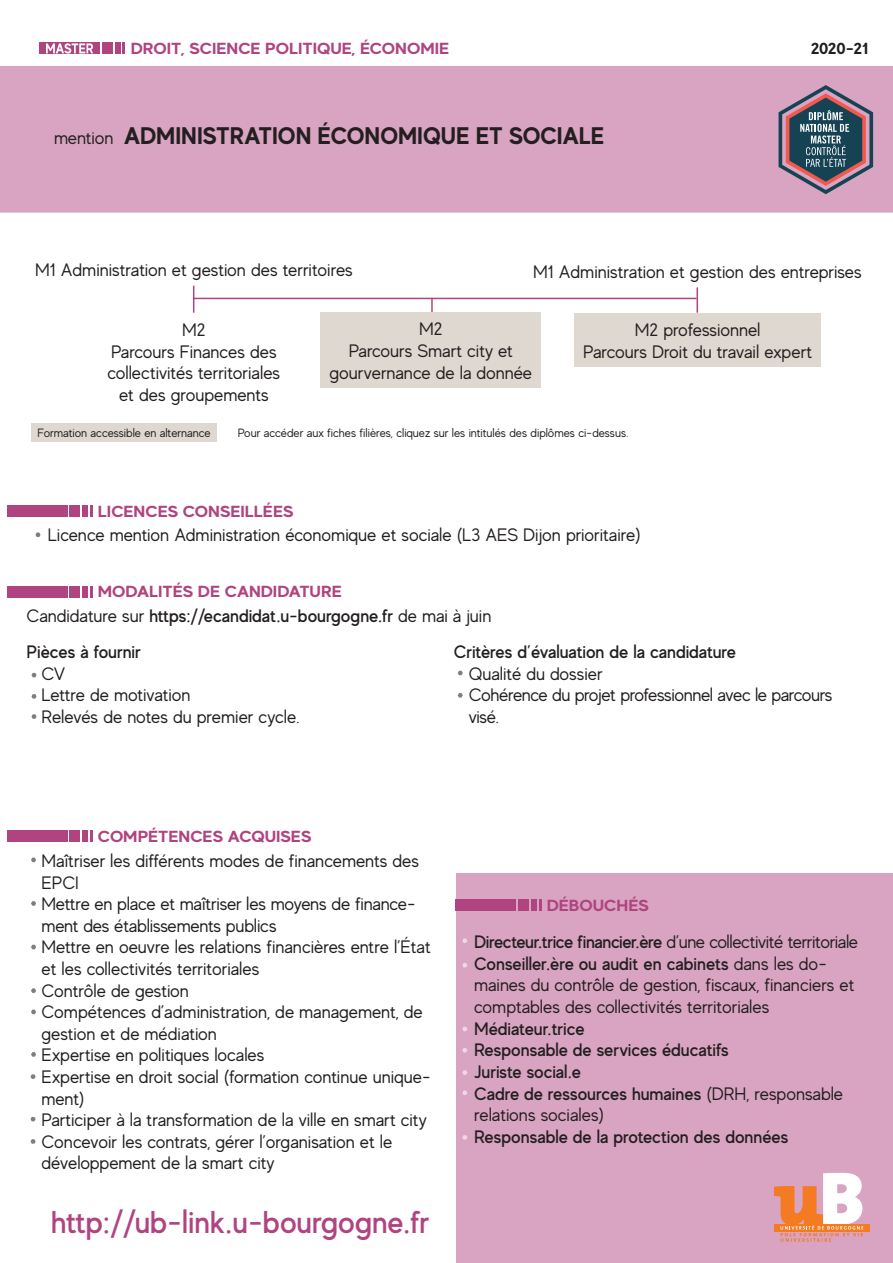
<style>
.page{position:relative;width:893px;height:1263px;background:#fff}
.page>*{position:absolute;margin:0;border:0;box-sizing:border-box;transform-origin:0 0}
.Témoignage{font:500 31.5px "MADE Evolve Sans";letter-spacing:-.005em;color:#b04480}
.t1{font:700 24px "MADE Evolve Sans";color:#231f20}
.Paragraphe{font:18px/21.6px "MADE Evolve Sans";color:#231f20}
.Mention{font:18px/21.6px "MADE Evolve Sans";color:#231f20;text-align:center}
.Paragraphe-2{font:500 18px "MADE Evolve Sans";letter-spacing:-.005em;color:#231f20}
.Paragraphe-3{font:18px/21.6px "MADE Evolve Sans";letter-spacing:-.02em;color:#231f20}
.t2{font:700 16.05px "MADE Evolve Sans";color:#b04480;scale:1.12 1}
.t3{font:700 16.05px "MADE Evolve Sans";letter-spacing:-.05em;color:#231f20;scale:1.12 1}
.Mention-2{font:12px "MADE Evolve Sans";color:#231f20}
.s1{font-weight:400}
.s2{font-weight:500}
</style>
<div class="page">
<div style="left:0;top:66px;width:893px;height:147px;background:#d8a4c1"></div>
<div style="left:456px;top:873px;width:437px;height:390px;background:#d8a4c1"></div>
<div style="left:32px;top:423px;width:185px;height:18px;background:#dfd8d0"></div>
<svg style="left:193px;top:286px;width:1px;height:27px"></svg>
<div style="left:574px;top:313px;width:247px;height:54px;background:#dfd8d0"></div>
<hr style="left:696px;top:287px;width:2px;height:26px;background:#b04480">
<hr style="left:193px;top:298px;width:503px;height:1px;background:#b04480">
<div style="left:321px;top:313px;width:220px;height:75px;background:#dfd8d0"></div>
<svg style="left:431px;top:299px;width:2px;height:13px"></svg>
<div style="left:7px;top:505px;width:60px;height:12px;background:#b04480"></div>
<div style="left:70px;top:505px;width:10px;height:12px;background:#b04480"></div>
<div style="left:82px;top:505px;width:6px;height:12px;background:#b04480"></div>
<svg style="left:90px;top:505px;width:3px;height:12px"></svg>
<svg style="left:778px;top:85px;width:95px;height:109px;background:#7e7384"></svg>
<div style="left:40px;top:43px;width:60px;height:11px;background:#b04480"></div>
<div style="left:102px;top:43px;width:11px;height:11px;background:#b04480"></div>
<div style="left:115px;top:43px;width:5px;height:11px;background:#b04480"></div>
<svg style="left:123px;top:43px;width:2px;height:11px"></svg>
<svg style="left:46px;top:43px;width:47px;height:11px"></svg>
<div style="left:7px;top:586px;width:60px;height:11px;background:#b04480"></div>
<div style="left:70px;top:586px;width:10px;height:11px;background:#b04480"></div>
<div style="left:82px;top:586px;width:6px;height:11px;background:#b04480"></div>
<svg style="left:90px;top:586px;width:3px;height:11px"></svg>
<div style="left:774px;top:1224px;width:96px;height:7px;background:#f47b21"></div>
<svg style="left:774px;top:1173px;width:89px;height:69px"></svg>
<div style="left:7px;top:831px;width:60px;height:11px;background:#b04480"></div>
<div style="left:70px;top:831px;width:10px;height:11px;background:#b04480"></div>
<div style="left:82px;top:831px;width:6px;height:11px;background:#b04480"></div>
<svg style="left:90px;top:831px;width:3px;height:11px"></svg>
<div style="left:456px;top:900px;width:60px;height:11px;background:#b04480"></div>
<div style="left:519px;top:900px;width:10px;height:11px;background:#b04480"></div>
<div style="left:531px;top:900px;width:5px;height:11px;background:#b04480"></div>
<svg style="left:539px;top:900px;width:2px;height:11px"></svg>
<svg style="left:31px;top:901px;width:5px;height:5px"></svg>
<svg style="left:31px;top:858px;width:5px;height:4px"></svg>
<svg style="left:31px;top:1010px;width:5px;height:4px"></svg>
<svg style="left:31px;top:1052px;width:5px;height:5px"></svg>
<svg style="left:462px;top:938px;width:5px;height:5px"></svg>
<svg style="left:462px;top:1027px;width:5px;height:4px"></svg>
<svg style="left:462px;top:1048px;width:5px;height:4px"></svg>
<svg style="left:462px;top:1070px;width:5px;height:5px"></svg>
<svg style="left:462px;top:1090px;width:5px;height:5px"></svg>
<svg style="left:462px;top:963px;width:5px;height:4px"></svg>
<svg style="left:462px;top:1135px;width:5px;height:5px"></svg>
<svg style="left:31px;top:945px;width:5px;height:4px"></svg>
<svg style="left:31px;top:988px;width:5px;height:5px"></svg>
<svg style="left:35px;top:532px;width:6px;height:5px"></svg>
<svg style="left:31px;top:673px;width:6px;height:4px"></svg>
<svg style="left:31px;top:694px;width:6px;height:5px"></svg>
<svg style="left:31px;top:714px;width:6px;height:5px"></svg>
<svg style="left:458px;top:671px;width:5px;height:4px"></svg>
<svg style="left:458px;top:693px;width:5px;height:4px"></svg>
<svg style="left:30px;top:1074px;width:6px;height:5px"></svg>
<svg style="left:30px;top:1117px;width:6px;height:4px"></svg>
<svg style="left:30px;top:1139px;width:6px;height:5px"></svg>
<p class="t2" style="left:131px;top:38px;width:286px">DROIT, SCIENCE POLITIQUE, ÉCONOMIE</p>
<p class="Paragraphe" style="left:54px;top:126px;width:61px">mention</p>
<p class="t1" style="left:124px;top:120px;width:482px">ADMINISTRATION ÉCONOMIQUE ET SOCIALE</p>
<p class="t3" style="left:811px;top:38px;width:54px">2020-21</p>
<p class="Mention" style="left:35px;top:258px;width:319px">M1 Administration et gestion des territoires</p>
<p class="Mention" style="left:533px;top:260px;width:330px">M1 Administration et gestion des entreprises</p>
<p class="Mention" style="left:182px;top:319px;width:25px">M2</p>
<p class="Mention" style="left:111px;top:340px;width:167px">Parcours Finances des</p>
<p class="Mention" style="left:108px;top:362px;width:174px">collectivités territoriales et des groupements</p>
<p class="Mention" style="left:419px;top:318px;width:25px">M2</p>
<p class="Mention" style="left:349px;top:339px;width:166px">Parcours Smart city et</p>
<p class="Mention" style="left:330px;top:361px;width:204px">gourvernance de la donnée</p>
<p class="Mention" style="left:635px;top:319px;width:127px">M2 professionnel</p>
<p class="Mention" style="left:583px;top:340px;width:230px">Parcours Droit du travail expert</p>
<p class="Mention-2" style="left:38px;top:425px;width:175px">Formation accessible en alternance</p>
<p class="Mention-2" style="left:238px;top:425px;width:392px">Pour accéder aux fiches filières, cliquez sur les intitulés des diplômes ci-dessus.</p>
<p class="t2" style="left:98px;top:501px;width:176px">LICENCES CONSEILLÉES</p>
<p class="Paragraphe" style="left:48px;top:523px;width:594px">Licence mention Administration économique et sociale (L3 AES Dijon prioritaire)</p>
<p class="t2" style="left:98px;top:582px;width:219px">MODALITÉS DE CANDIDATURE</p>
<p class="Paragraphe-2" style="left:27px;top:605px;width:466px"><span class="s1">Candidature sur</span> https://ecandidat.u-bourgogne.fr <span class="s1">de mai à juin</span></p>
<p class="Paragraphe-2" style="left:27px;top:640px;width:116px">Pièces à fournir</p>
<p class="Paragraphe" style="left:42px;top:662px;width:25px">CV</p>
<p class="Paragraphe" style="left:42px;top:684px;width:151px">Lettre de motivation</p>
<p class="Paragraphe" style="left:42px;top:705px;width:260px">Relevés de notes du premier cycle.</p>
<p class="Paragraphe-2" style="left:454px;top:640px;width:284px">Critères d’évaluation de la candidature</p>
<p class="Paragraphe" style="left:469px;top:662px;width:135px">Qualité du dossier</p>
<p class="Paragraphe-3" style="left:469px;top:684px;width:365px">Cohérence du projet professionnel avec le parcours visé.</p>
<p class="t2" style="left:98px;top:826px;width:192px">COMPÉTENCES ACQUISES</p>
<p class="Paragraphe" style="left:42px;top:849px;width:379px">Maîtriser les différents modes de financements des<br>EPCI</p>
<p class="Paragraphe" style="left:42px;top:892px;width:376px">Mettre en place et maîtriser les moyens de finance&shy;ment des établissements publics</p>
<p class="Paragraphe" style="left:42px;top:936px;width:391px">Mettre en oeuvre les relations financières entre l’État et les collectivités territoriales</p>
<p class="Paragraphe" style="left:42px;top:979px;width:149px">Contrôle de gestion</p>
<p class="Paragraphe" style="left:42px;top:1000px;width:383px">Compétences d’administration, de management, de gestion et de médiation</p>
<p class="Paragraphe" style="left:42px;top:1044px;width:224px">Expertise en politiques locales</p>
<p class="Paragraphe" style="left:42px;top:1065px;width:390px">Expertise en droit social (formation continue unique&shy;ment)</p>
<p class="Paragraphe" style="left:42px;top:1108px;width:387px">Participer à la transformation de la ville en smart city</p>
<p class="Paragraphe" style="left:42px;top:1130px;width:352px">Concevoir les contrats, gérer l’organisation et le développement de la smart city</p>
<p class="Témoignage" style="left:51px;top:1202px;width:379px">http://ub-link.u-bourgogne.fr</p>
<p class="t2" style="left:547px;top:895px;width:93px">DÉBOUCHÉS</p>
<p class="Paragraphe-3" style="left:474px;top:931px;width:386px"><span class="s2">Directeur.trice financier.ère</span> d’une collectivité territoriale</p>
<p class="Paragraphe" style="left:474px;top:952px;width:382px"><span class="s2">Conseiller.ère ou audit en cabinets</span> dans les do&shy;maines du contrôle de gestion, fiscaux, financiers et comptables des collectivités territoriales</p>
<p class="Paragraphe-2" style="left:474px;top:1017px;width:112px">Médiateur.trice</p>
<p class="Paragraphe-2" style="left:474px;top:1039px;width:256px">Responsable de services éducatifs</p>
<p class="Paragraphe-2" style="left:474px;top:1060px;width:108px">Juriste social.e</p>
<p class="Paragraphe" style="left:474px;top:1082px;width:371px"><span class="s2">Cadre de ressources humaines</span> (DRH, responsable relations sociales)</p>
<p class="Paragraphe-2" style="left:474px;top:1125px;width:316px">Responsable de la protection des données</p>
</div>
